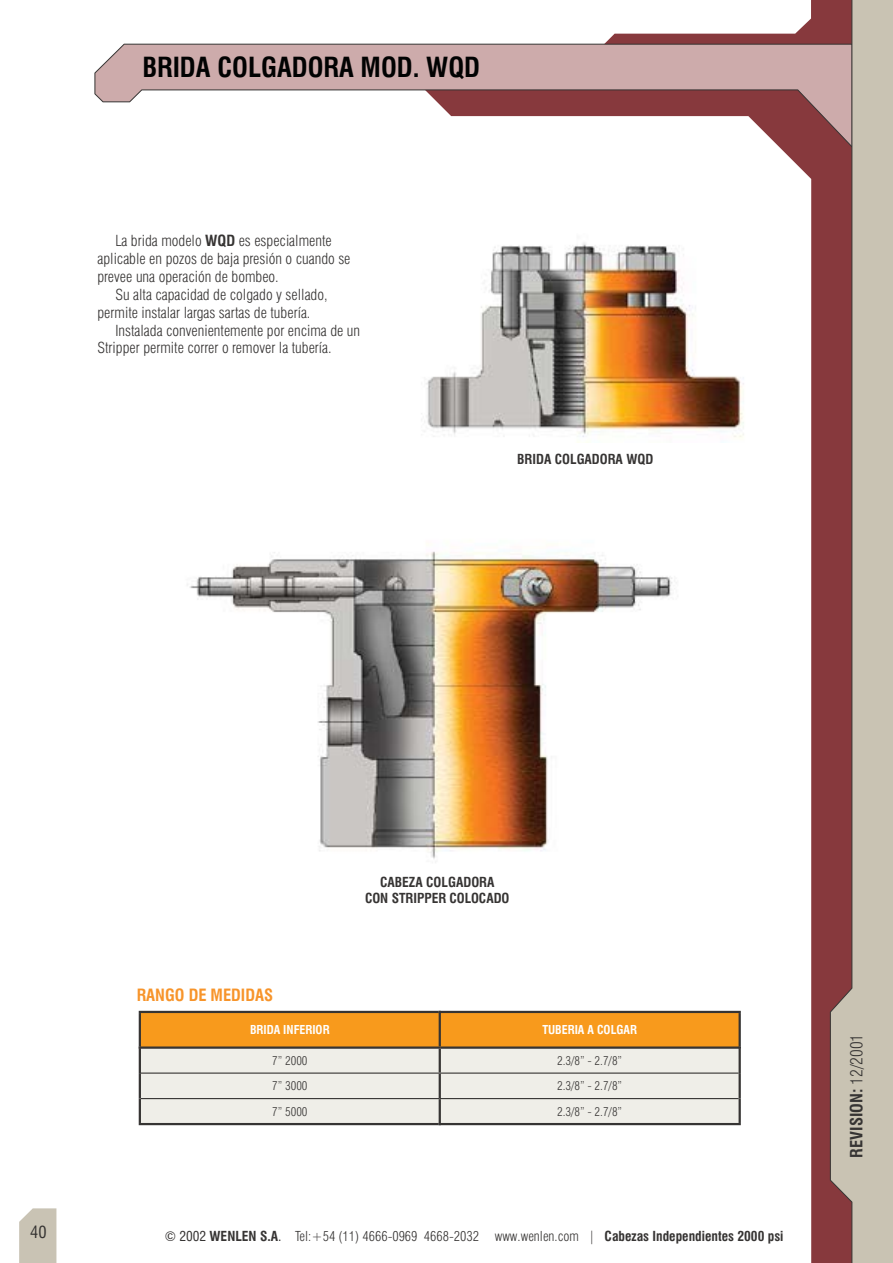
<style>
.page{position:relative;width:893px;height:1263px;background:#fff}
.page>*{position:absolute;margin:0;border:0;box-sizing:border-box;transform-origin:0 0}
.t1{font:700 condensed 27px "Swiss 721 BT";color:#010202}
.t2{font:700 condensed 16.5px "Swiss 721 BT";color:#363433}
.t3{font:700 condensed 16.5px "Swiss 721 BT";color:#f7942a}
.t4{font:condensed 16.5px "Swiss 721 BT";color:#363433}
.t5{font:300 condensed 15px "Swiss 721 BT";color:#363433}
.t6{font:300 condensed 13.5px "Swiss 721 BT";color:#363433}
.t7{font:700 condensed 13.5px/16.2px "Swiss 721 BT";color:#363433;text-align:center}
.t8{font:300 condensed 12px "Swiss 721 BT";color:#363433}
.t9{font:700 condensed 12px "Swiss 721 BT";color:#fff}
.s1{font-weight:700}
.s2{font-weight:400}
.s3{color:#fff}
.s4{font-weight:300}
</style>
<div class="page">
<svg style="left:811px;top:179px;width:18px;height:1084px;background:#893d41"></svg>
<svg style="left:605px;top:0;width:224px;height:179px"></svg>
<svg style="left:94px;top:43px;width:735px;height:106px"></svg>
<svg style="left:829px;top:0;width:64px;height:1263px;background:#b5988f"></svg>
<svg style="left:19px;top:1208px;width:37px;height:55px;background:#ccc6b8"></svg>
<img style="left:421px;top:242px;width:323px;height:201px">
<img style="left:187px;top:543px;width:490px;height:316px">
<div style="left:141px;top:1049px;width:597px;height:74px;background:#efeee8"></div>
<svg style="left:139px;top:1011px;width:602px;height:38px;background:#df8d20"></svg>
<hr style="left:139px;top:1049px;width:2px;height:24px;background:#363433">
<hr style="left:141px;top:1073px;width:299px;height:1px;background:#363433">
<hr style="left:439px;top:1049px;width:2px;height:24px;background:#363433">
<hr style="left:738px;top:1049px;width:3px;height:24px;background:#363433">
<hr style="left:440px;top:1073px;width:298px;height:1px;background:#363433">
<hr style="left:139px;top:1073px;width:2px;height:26px;background:#363433">
<hr style="left:141px;top:1098px;width:299px;height:1px;background:#363433">
<hr style="left:439px;top:1074px;width:2px;height:24px;background:#363433">
<hr style="left:738px;top:1073px;width:3px;height:26px;background:#363433">
<hr style="left:440px;top:1098px;width:298px;height:1px;background:#363433">
<hr style="left:139px;top:1099px;width:2px;height:24px;background:#363433">
<hr style="left:139px;top:1123px;width:300px;height:2px;background:#363433">
<hr style="left:439px;top:1099px;width:2px;height:26px;background:#363433">
<hr style="left:738px;top:1099px;width:3px;height:24px;background:#363433">
<hr style="left:441px;top:1123px;width:300px;height:2px;background:#363433">
<h1 class="t1" style="left:142px;top:52px;width:339px">BRIDA COLGADORA MOD. WQD</h1>
<p class="t5" style="left:115px;top:234px;width:218px">La brida modelo <span class="s1">WQD</span> es especialmente</p>
<p class="t5" style="left:97px;top:252px;width:255px">aplicable en pozos de baja presión o cuando se</p>
<p class="t5" style="left:97px;top:270px;width:183px">prevee una operación de bombeo.</p>
<p class="t5" style="left:115px;top:288px;width:214px">Su alta capacidad de colgado y sellado,</p>
<p class="t5" style="left:97px;top:306px;width:214px">permite instalar largas sartas de tubería.</p>
<p class="t5" style="left:115px;top:324px;width:246px">Instalada convenientemente por encima de un</p>
<p class="t5" style="left:97px;top:342px;width:236px">Stripper permite correr o remover la tubería.</p>
<p class="t7" style="left:517px;top:451px;width:137px">BRIDA COLGADORA WQD</p>
<p class="t4" style="left:30px;top:1227px;width:18px">40</p>
<p class="t3" style="left:137px;top:986px;width:138px">RANGO DE MEDIDAS</p>
<p class="t7" style="left:365px;top:874px;width:146px">CABEZA COLGADORA<br>CON STRIPPER COLOCADO</p>
<p class="t9" style="left:250px;top:1023px;width:81px">BRIDA INFERIOR</p>
<p class="t9" style="left:542px;top:1023px;width:96px">TUBERIA A COLGAR</p>
<p class="t8" style="left:272px;top:1056px;width:37px">7” 2000</p>
<p class="t8" style="left:557px;top:1056px;width:67px">2.3/8” - 2.7/8”</p>
<p class="t8" style="left:272px;top:1081px;width:37px">7” 3000</p>
<p class="t8" style="left:557px;top:1081px;width:67px">2.3/8” - 2.7/8”</p>
<p class="t8" style="left:272px;top:1107px;width:37px">7” 5000</p>
<p class="t8" style="left:557px;top:1107px;width:67px">2.3/8” - 2.7/8”</p>
<p class="t6" style="left:165px;top:1231px;width:620px"><span class="s2">© 2002</span> <span class="s1">WENLEN S.A</span><span class="s2">.</span> Tel:+54 (11) 4666-0969 4668-2032<span class="s3">6</span> www.wenlen.com | <span class="s1">Cabezas Independientes 2000 psi</span></p>
<p class="t2" style="left:847px;top:1158px;width:125px;rotate:-90deg">REVISION: <span class="s4">12/2001</span></p>
</div>
